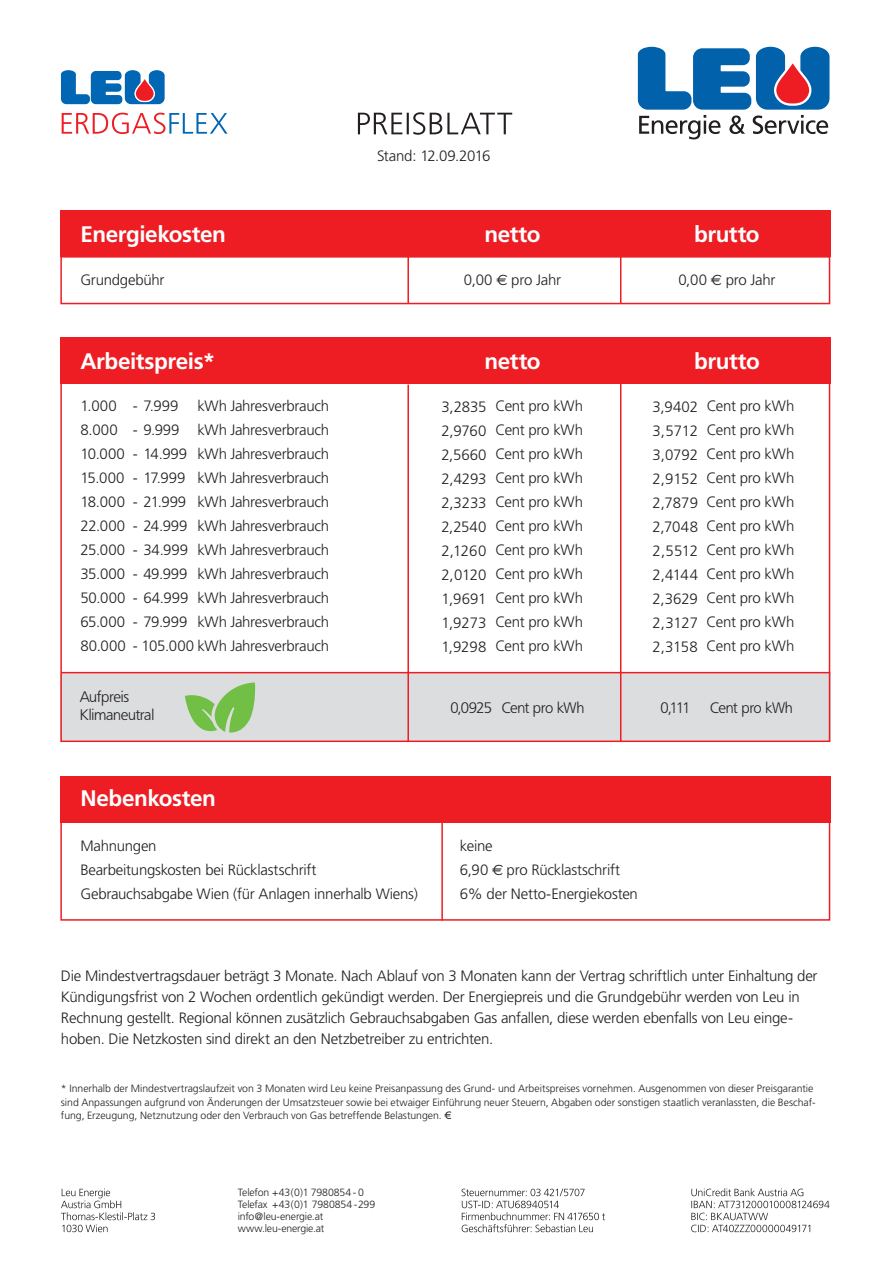
<style>
.page{position:relative;width:893px;height:1263px;background:#fff}
.page>*{position:absolute;margin:0;border:0;box-sizing:border-box;transform-origin:0 0}
.t1{font:700 22.5px "Frutiger";letter-spacing:-.02em;color:#fff}
.t2{font:300 15px/24px "Frutiger";letter-spacing:-.015em;color:#231f20;text-align:justify}
.t3{font:15px "Fru Lig";color:#231f20}
.t4{font:300 15px "Frutiger";letter-spacing:-.035em;color:#231f20}
.t5{font:300 10.5px/11.9px "Frutiger";letter-spacing:-.005em;color:#231f20}
.s1{font-family:"Euro Sans";font-weight:400}
</style>
<div class="page">
<div style="left:61px;top:673px;width:770px;height:69px;background:#dcdddf"></div>
<svg style="left:638px;top:47px;width:191px;height:92px"></svg>
<svg style="left:61px;top:1188px;width:94px;height:44px"></svg>
<svg style="left:462px;top:1189px;width:143px;height:43px"></svg>
<svg style="left:691px;top:1188px;width:138px;height:44px"></svg>
<svg style="left:62px;top:113px;width:166px;height:21px"></svg>
<svg style="left:61px;top:70px;width:104px;height:34px"></svg>
<div style="left:61px;top:210px;width:770px;height:47px;background:#ee1d23"></div>
<div style="left:60px;top:256px;width:770px;height:48px;border:2px solid #ee1d23"></div>
<div style="left:60px;top:821px;width:770px;height:100px;border:2px solid #ee1d23"></div>
<div style="left:61px;top:337px;width:770px;height:47px;background:#ee1d23"></div>
<div style="left:61px;top:776px;width:770px;height:47px;background:#ee1d23"></div>
<hr style="left:407px;top:227px;width:2px;height:77px;background:#ee1d23">
<hr style="left:620px;top:220px;width:1px;height:83px;background:#ee1d23">
<hr style="left:407px;top:385px;width:2px;height:356px;background:#ee1d23">
<hr style="left:620px;top:353px;width:1px;height:388px;background:#ee1d23">
<hr style="left:441px;top:810px;width:2px;height:111px;background:#ee1d23">
<hr style="left:61px;top:672px;width:769px;height:1px;background:#ee1d23">
<svg style="left:185px;top:682px;width:70px;height:51px"></svg>
<svg style="left:358px;top:112px;width:154px;height:23px"></svg>
<p class="t4" style="left:377px;top:148px;width:115px">Stand: 12.09.2016</p>
<h1 class="t1" style="left:80px;top:221px;width:147px">Energiekosten</h1>
<h1 class="t1" style="left:484px;top:221px;width:58px">netto</h1>
<h1 class="t1" style="left:694px;top:221px;width:67px">brutto</h1>
<p class="t2" style="left:80px;top:268px;width:86px">Grundgebühr</p>
<p class="t2" style="left:464px;top:268px;width:99px">0,00 <span class="s1">€</span> pro Jahr</p>
<p class="t2" style="left:678px;top:268px;width:99px">0,00 <span class="s1">€</span> pro Jahr</p>
<h1 class="t1" style="left:80px;top:348px;width:137px">Arbeitspreis*</h1>
<h1 class="t1" style="left:484px;top:348px;width:58px">netto</h1>
<h1 class="t1" style="left:694px;top:348px;width:67px">brutto</h1>
<p class="t2" style="left:80px;top:394px;width:99px">1.000 - 7.999</p>
<p class="t2" style="left:197px;top:394px;width:133px">kWh Jahresverbrauch</p>
<p class="t2" style="left:495px;top:394px;width:89px">Cent pro kWh</p>
<p class="t2" style="left:707px;top:394px;width:89px">Cent pro kWh</p>
<p class="t2" style="left:80px;top:418px;width:250px">8.000 - 9.999 kWh Jahresverbrauch</p>
<p class="t2" style="left:495px;top:418px;width:89px">Cent pro kWh</p>
<p class="t2" style="left:707px;top:418px;width:89px">Cent pro kWh</p>
<p class="t2" style="left:80px;top:442px;width:250px">10.000 - 14.999 kWh Jahresverbrauch</p>
<p class="t2" style="left:495px;top:442px;width:89px">Cent pro kWh</p>
<p class="t2" style="left:707px;top:442px;width:89px">Cent pro kWh</p>
<p class="t2" style="left:80px;top:466px;width:250px">15.000 - 17.999 kWh Jahresverbrauch</p>
<p class="t2" style="left:495px;top:466px;width:89px">Cent pro kWh</p>
<p class="t2" style="left:707px;top:466px;width:89px">Cent pro kWh</p>
<p class="t2" style="left:80px;top:490px;width:250px">18.000 - 21.999 kWh Jahresverbrauch</p>
<p class="t2" style="left:495px;top:490px;width:89px">Cent pro kWh</p>
<p class="t2" style="left:707px;top:490px;width:89px">Cent pro kWh</p>
<p class="t2" style="left:80px;top:514px;width:250px">22.000 - 24.999 kWh Jahresverbrauch</p>
<p class="t2" style="left:495px;top:514px;width:89px">Cent pro kWh</p>
<p class="t2" style="left:707px;top:514px;width:89px">Cent pro kWh</p>
<p class="t2" style="left:80px;top:538px;width:250px">25.000 - 34.999 kWh Jahresverbrauch</p>
<p class="t2" style="left:495px;top:538px;width:89px">Cent pro kWh</p>
<p class="t2" style="left:707px;top:538px;width:89px">Cent pro kWh</p>
<p class="t2" style="left:80px;top:562px;width:250px">35.000 - 49.999 kWh Jahresverbrauch</p>
<p class="t2" style="left:495px;top:562px;width:89px">Cent pro kWh</p>
<p class="t2" style="left:707px;top:562px;width:89px">Cent pro kWh</p>
<p class="t2" style="left:80px;top:586px;width:250px">50.000 - 64.999 kWh Jahresverbrauch</p>
<p class="t2" style="left:495px;top:586px;width:89px">Cent pro kWh</p>
<p class="t2" style="left:707px;top:586px;width:89px">Cent pro kWh</p>
<p class="t2" style="left:80px;top:610px;width:250px">65.000 - 79.999 kWh Jahresverbrauch</p>
<p class="t2" style="left:495px;top:610px;width:89px">Cent pro kWh</p>
<p class="t2" style="left:707px;top:610px;width:89px">Cent pro kWh</p>
<p class="t2" style="left:80px;top:634px;width:250px">80.000 - 105.000 kWh Jahresverbrauch</p>
<p class="t2" style="left:495px;top:634px;width:89px">Cent pro kWh</p>
<p class="t2" style="left:707px;top:634px;width:89px">Cent pro kWh</p>
<p class="t3" style="left:80px;top:688px;width:51px">Aufpreis</p>
<p class="t2" style="left:441px;top:395px;width:47px">3,2835<br>2,9760<br>2,5660<br>2,4293<br>2,3233<br>2,2540<br>2,1260<br>2,0120<br>1,9691<br>1,9273<br>1,9298</p>
<p class="t2" style="left:652px;top:395px;width:47px">3,9402<br>3,5712<br>3,0792<br>2,9152<br>2,7879<br>2,7048<br>2,5512<br>2,4144<br>2,3629<br>2,3127<br>2,3158</p>
<p class="t3" style="left:451px;top:699px;width:135px">0,0925 Cent pro kWh</p>
<p class="t3" style="left:661px;top:699px;width:31px">0,111</p>
<p class="t3" style="left:710px;top:699px;width:84px">Cent pro kWh</p>
<p class="t3" style="left:80px;top:706px;width:75px">Klimaneutral</p>
<h1 class="t1" style="left:80px;top:785px;width:137px">Nebenkosten</h1>
<p class="t2" style="left:80px;top:834px;width:78px">Mahnungen</p>
<p class="t2" style="left:460px;top:834px;width:34px">keine</p>
<p class="t2" style="left:80px;top:858px;width:238px">Bearbeitungskosten bei Rücklastschrift</p>
<p class="t2" style="left:460px;top:858px;width:162px">6,90 <span class="s1">€</span> pro Rücklastschrift</p>
<p class="t2" style="left:80px;top:882px;width:339px">Gebrauchsabgabe Wien (für Anlagen innerhalb Wiens)</p>
<p class="t2" style="left:460px;top:882px;width:180px">6% der Netto-Energiekosten</p>
<p class="t2" style="left:61px;top:966px;width:758px;line-height:21px;text-align:left">Die Mindestvertragsdauer beträgt 3 Monate. Nach Ablauf von 3 Monaten kann der Vertrag schriftlich unter Einhaltung der Kündigungsfrist von 2 Wochen ordentlich gekündigt werden. Der Energiepreis und die Grundgebühr werden von Leu in Rechnung gestellt. Regional können zusätzlich Gebrauchsabgaben Gas anfallen, diese werden ebenfalls von Leu einge&shy;hoben. Die Netzkosten sind direkt an den Netzbetreiber zu entrichten.</p>
<p class="t5" style="left:61px;top:1082px;width:756px;line-height:13.5px">* Innerhalb der Mindestvertragslaufzeit von 3 Monaten wird Leu keine Preisanpassung des Grund- und Arbeitspreises vornehmen. Ausgenommen von dieser Preisgarantie sind Anpassungen aufgrund von Änderungen der Umsatzsteuer sowie bei etwaiger Einführung neuer Steuern, Abgaben oder sonstigen staatlich veranlassten, die Beschaf&shy;fung, Erzeugung, Netznutzung oder den Verbrauch von Gas betreffende Belastungen. €</p>
<p class="t5" style="left:238px;top:1187px;width:139px">Telefon +43(0)1 7980854 - 0<br>Telefax +43(0)1 7980854 -299 info@leu-energie.at www.leu-energie.at</p>
</div>
